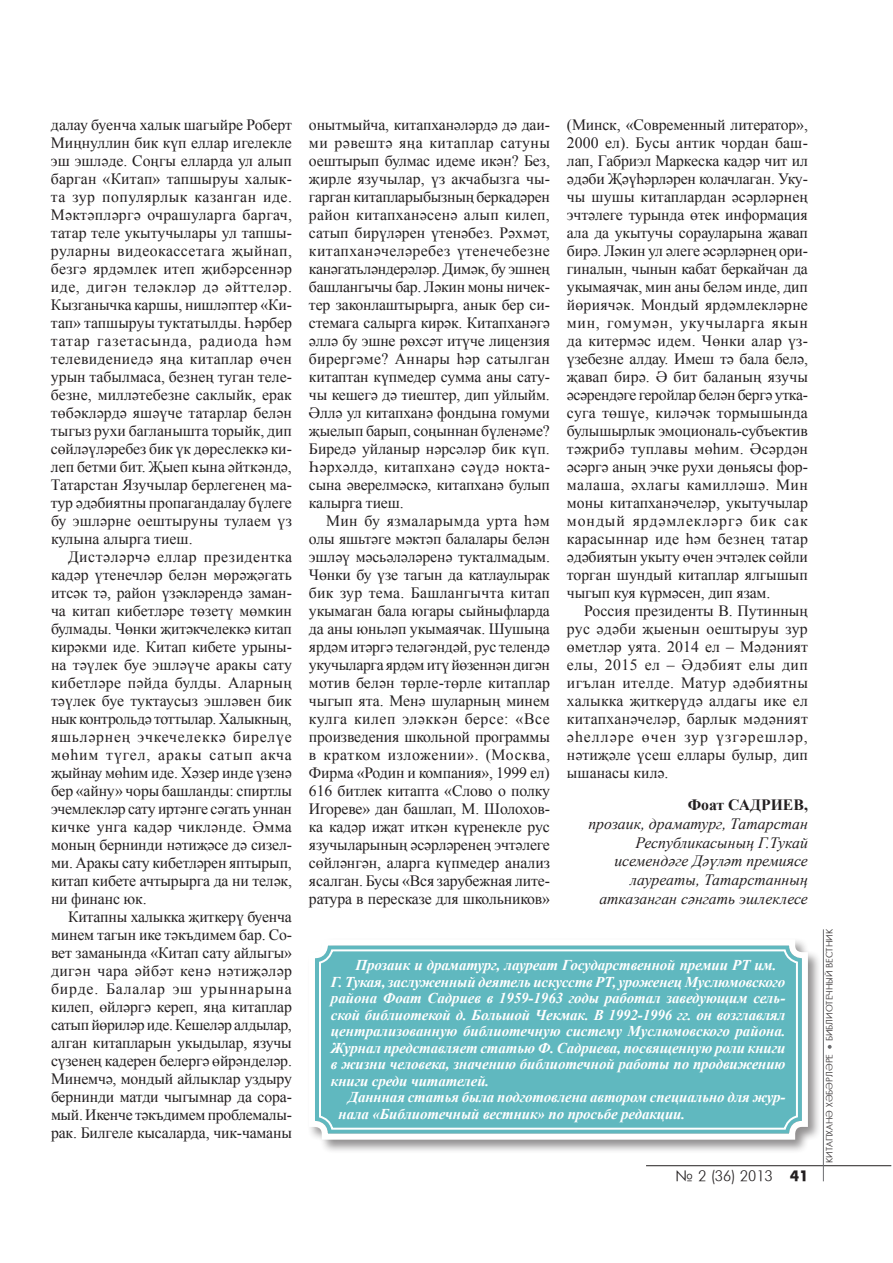
<style>
.page{position:relative;width:893px;height:1263px;background:#fff}
.page>*{position:absolute;margin:0;border:0;box-sizing:border-box;transform-origin:0 0}
._1текст{font:15.75px/18px "Times New Roman";letter-spacing:-.01em;color:#231f20;text-align:justify}
._1текст-2{font:italic 15.75px/18.9px "Times New Roman";color:#231f20;text-align:right}
._1текст-3{font:700 15.75px "Times New Roman";color:#231f20}
._1текст-4{font:italic 700 15px/16.5px "Times New Roman";letter-spacing:-.01em;color:#fff}
.t1{font:15px "NT Futuris";color:#231f20}
.t2{font:700 15px "NT Futuris";color:#231f20}
.t3{font:9px "NT Futuris";color:#231f20}
</style>
<div class="page">
<hr style="left:646px;top:1165px;width:245px;height:1px;background:#231f20">
<hr style="left:823px;top:929px;width:1px;height:252px;background:#6c6d70">
<svg style="left:828px;top:1045px;width:4px;height:4px"></svg>
<div style="left:307px;top:937px;width:515px;height:217px;background:#231f20;opacity:.5"></div>
<svg style="left:307px;top:937px;width:504px;height:206px;background:#72bec4"></svg>
<div style="left:319px;top:949px;width:479px;height:181px;border:2px solid #fff;border-radius:12px"></div>
<p class="_1текст" style="left:51px;top:116px;width:243px">далау буенча халык шагыйре Роберт Миңнуллин бик күп еллар игелекле эш эшләде. Соңгы елларда ул алып барган «Китап» тапшыруы халык&shy;та зур популярлык казанган иде.<br>Мәктәпләргә очрашуларга баргач, татар теле укытучылары ул тапшы&shy;руларны видеокассетага җыйнап, безгә ярдәмлек итеп җибәрсеннәр иде, дигән теләкләр дә әйттеләр.<br>Кызганычка каршы, нишләптер «Ки&shy;тап» тапшыруы туктатылды. Һәрбер татар газетасында, радиода һәм телевидениедә яңа китаплар өчен урын табылмаса, безнең туган теле&shy;безне, милләтебезне саклыйк, ерак төбәкләрдә яшәүче татарлар белән тыгыз рухи багланышта торыйк, дип сөйләүләребез бик үк дөреслеккә ки&shy;леп бетми бит. Җыеп кына әйткәндә, Татарстан Язучылар берлегенең ма&shy;тур әдәбиятны пропагандалау бүлеге бу эшләрне оештыруны тулаем үз кулына алырга тиеш.</p>
<p class="_1текст" style="left:51px;top:547px;width:243px;text-indent:17px">Дистәләрчә еллар президентка кадәр үтенечләр белән мөрәҗәгать итсәк тә, район үзәкләрендә заман&shy;ча китап кибетләре төзетү мөмкин булмады. Чөнки җитәкчелеккә китап кирәкми иде. Китап кибете урыны&shy;на тәүлек буе эшләүче аракы сату кибетләре пәйда булды. Аларның тәүлек буе туктаусыз эшләвен бик нык контрольдә тоттылар. Халыкның, яшьләрнең эчкечелеккә бирелүе мөһим түгел, аракы сатып акча җыйнау мөһим иде. Хәзер инде үзенә бер «айну» чоры башланды: спиртлы эчемлекләр сату иртәнге сәгать уннан кичке унга кадәр чикләнде. Әмма моның бернинди нәтиҗәсе дә сизел&shy;ми. Аракы сату кибетләрен яптырып, китап кибете ачтырырга да ни теләк, ни финанс юк.</p>
<p class="_1текст" style="left:51px;top:907px;width:243px;text-indent:17px">Китапны халыкка җиткерү буенча минем тагын ике тәкъдимем бар. Со&shy;вет заманында «Китап сату айлыгы» дигән чара әйбәт кенә нәтиҗәләр бирде. Балалар эш урыннарына килеп, өйләргә кереп, яңа китаплар сатып йөриләр иде. Кешеләр алдылар, алган китапларын укыдылар, язучы сүзенең кадерен белергә өйрәнделәр.<br>Минемчә, мондый айлыклар уздыру бернинди матди чыгымнар да сора&shy;мый. Икенче тәкъдимем проблемалы&shy;рак. Билгеле кысаларда, чик-чаманы</p>
<p class="_1текст" style="left:309px;top:116px;width:242px">онытмыйча, китапханәләрдә дә даи&shy;ми рәвештә яңа китаплар сатуны оештырып булмас идеме икән? Без, җирле язучылар, үз акчабызга чы&shy;гарган китапларыбызның беркадәрен район китапханәсенә алып килеп, сатып бирүләрен үтенәбез. Рәхмәт, китапханәчеләребез үтенечебезне канәгатьләндерәләр. Димәк, бу эшнең башлангычы бар. Ләкин моны ничек&shy;тер законлаштырырга, анык бер си&shy;стемага салырга кирәк. Китапханәгә әллә бу эшне рөхсәт итүче лицензия бирергәме? Аннары һәр сатылган китаптан күпмедер сумма аны сату&shy;чы кешегә дә тиештер, дип уйлыйм.<br>Әллә ул китапханә фондына гомуми җыелып барып, соңыннан бүленәме?<br>Биредә уйланыр нәрсәләр бик күп.<br>Һәрхәлдә, китапханә сәүдә нокта&shy;сына әверелмәскә, китапханә булып калырга тиеш.</p>
<p class="_1текст" style="left:309px;top:512px;width:243px;text-indent:17px">Мин бу язмаларымда урта һәм олы яшьтәге мәктәп балалары белән эшләү мәсьәләләренә тукталмадым.<br>Чөнки бу үзе тагын да катлаулырак бик зур тема. Башлангычта китап укымаган бала югары сыйныфларда да аны юньләп укымаячак. Шушыңа ярдәм итәргә теләгәндәй, рус телендә укучыларга ярдәм итү йөзеннән дигән мотив белән төрле-төрле китаплар чыгып ята. Менә шуларның минем кулга килеп эләккән берсе: «Все произведения школьной программы в кратком изложении». (Москва, Фирма «Родин и компания», 1999 ел)<br>616 битлек китапта «Слово о полку Игореве» дан башлап, М. Шолохов&shy;ка кадәр иҗат иткән күренекле рус язучыларының әсәрләренең эчтәлеге сөйләнгән, аларга күпмедер анализ ясалган. Бусы «Вся зарубежная лите&shy;ратура в пересказе для школьников»</p>
<p class="_1текст" style="left:567px;top:115px;width:243px">(Минск, «Современный литератор», 2000 ел). Бусы антик чордан баш&shy;лап, Габриэл Маркеска кадәр чит ил әдәби Җәүһәрләрен колачлаган. Уку&shy;чы шушы китаплардан әсәрләрнең эчтәлеге турында өтек информация ала да укытучы сорауларына җавап бирә. Ләкин ул әлеге әсәрләрнең ори&shy;гиналын, чынын кабат беркайчан да укымаячак, мин аны беләм инде, дип йөриячәк. Мондый ярдәмлекләрне мин, гомумән, укучыларга якын да китермәс идем. Чөнки алар үз&shy;үзебезне алдау. Имеш тә бала белә, җавап бирә. Ә бит баланың язучы әсәрендәге геройлар белән бергә утка&shy;суга төшүе, киләчәк тормышында булышырлык эмоциональ-субъектив тәҗрибә туплавы мөһим. Әсәрдән әсәргә аның эчке рухи дөньясы фор&shy;малаша, әхлагы камилләшә. Мин моны китапханәчеләр, укытучылар мондый ярдәмлекләргә бик сак карасыннар иде һәм безнең татар әдәбиятын укыту өчен эчтәлек сөйли торган шундый китаплар ялгышып чыгып куя күрмәсен, дип язам.</p>
<p class="_1текст" style="left:567px;top:601px;width:243px;text-indent:17px">Россия президенты В. Путинның рус әдәби җыенын оештыруы зур өметләр уята. 2014 ел – Мәдәният елы, 2015 ел – Әдәбият елы дип игълан ителде. Матур әдәбиятны халыкка җиткерүдә алдагы ике ел китапханәчеләр, барлык мәдәният әһелләре өчен зур үзгәрешләр, нәтиҗәле үсеш еллары булыр, дип ышанасы килә.</p>
<p class="_1текст-3" style="left:688px;top:794px;width:122px">Фоат САДРИЕВ,</p>
<p class="_1текст-2" style="left:588px;top:813px;width:221px">прозаик, драматург, Татарстан<br>Республикасының Г.Тукай исемендәге Дәүләт премиясе лауреаты, Татарстанның атказанган сәнгать эшлеклесе</p>
<p class="_1текст-4" style="left:331px;top:956px;width:456px;text-indent:25px">Прозаик и драматург, лауреат Государственной премии РТ им.<br>Г. Тукая, заслуженный деятель искусств РТ, уроженец Муслюмовского района Фоат Садриев в 1959-1963 годы работал заведующим сель&shy;ской библиотекой д. Большой Чекмак. В 1992-1996 гг. он возглавлял централизованную библиотечную систему Муслюмовского района.<br>Журнал представляет статью Ф. Садриева, посвященную роли книги в жизни человека, значению библиотечной работы по продвижению книги среди читателей.</p>
<p class="_1текст-4" style="left:338px;top:1088px;width:448px;text-indent:10px">Даннная статья была подготовлена автором специально для жур&shy;нала «Библиотечный вестник» по просьбе редакции.</p>
<p class="t1" style="left:675px;top:1168px;width:99px">№ 2 (36) 2013</p>
<p class="t2" style="left:790px;top:1167px;width:19px">41</p>
<p class="t3" style="left:825px;top:1041px;width:113px;rotate:-90deg">БИБЛИОТЕЧНЫЙ ВЕСТНИК</p>
<p class="t3" style="left:825px;top:1162px;width:110px;rotate:-90deg">КИТАПХАНЂ ХЂБЂРЛЂРЕ</p>
</div>
